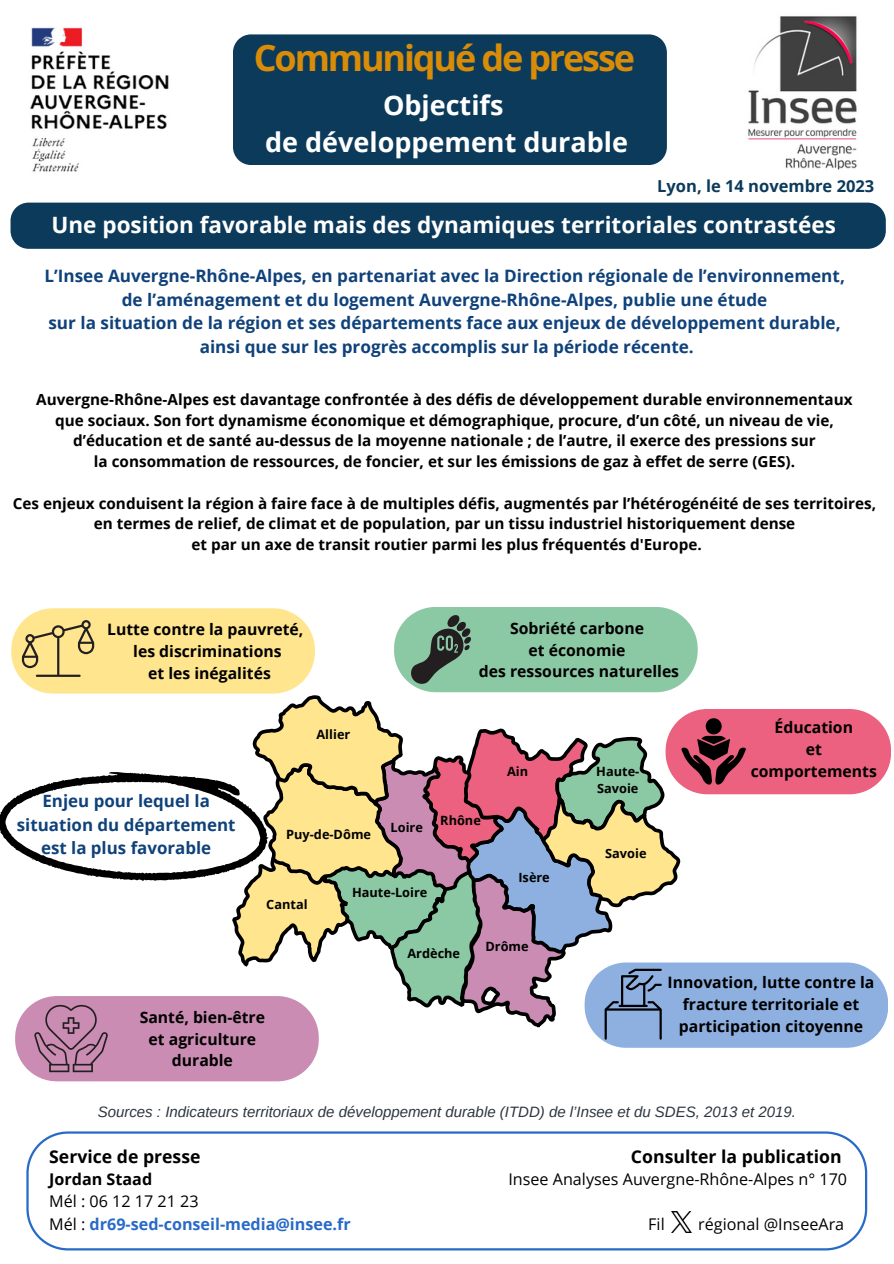
<style>
.page{position:relative;width:894px;height:1264px;background:#fff}
.page>*{position:absolute;margin:0;border:0;box-sizing:border-box;transform-origin:0 0}
.t1{font:700 36px "Open Sans";letter-spacing:-.06em;color:#d98c07}
.t2{font:700 27px "Open Sans";color:#fff}
.t3{font:700 22.5px "Open Sans";color:#fff}
.t4{font:700 17.55px "Open Sans";color:#000}
.t5{font:700 17.1px "Open Sans";color:#0f417a}
.t6{font:700 16.95px/23.7px "Open Sans";color:#0f417a;text-align:center}
.t7{font:700 16.5px "Open Sans";color:#0c3a5a}
.t8{font:16.05px "Open Sans";color:#000}
.t9{font:700 16.05px "Open Sans";color:#286ac7}
.t10{font:700 16.05px "Open Sans";color:#000}
.t11{font:700 15.75px/21.6px "Open Sans";color:#000;text-align:center}
.t12{font:700 15.3px "Open Sans";color:#000}
.t13{font:italic 15px "Arimo";color:#2d363f}
.t14{font:700 12.75px/17px "Open Sans";color:#000}
.s1{font-weight:400;color:#000}
</style>
<div class="page">
<img style="left:738px;top:5px;width:120px;height:171px;border-radius:11px">
<div style="left:11px;top:203px;width:874px;height:46px;background:#0c3a5a"></div>
<svg style="left:26px;top:1131px;width:841px;height:119px"></svg>
<div style="left:233px;top:34px;width:433px;height:131px;background:#0c3a5a"></div>
<img style="left:30px;top:27px;width:139px;height:145px">
<img style="left:671px;top:1211px;width:20px;height:21px">
<svg style="left:0;top:607px;width:890px;height:474px"></svg>
<p class="t1" style="left:254px;top:33px;width:382px">Communiqué de presse</p>
<p class="t2" style="left:383px;top:86px;width:122px">Objectifs</p>
<p class="t2" style="left:265px;top:123px;width:364px">de développement durable</p>
<p class="t7" style="left:657px;top:174px;width:218px">Lyon, le 14 novembre 2023</p>
<p class="t3" style="left:51px;top:209px;width:785px">Une position favorable mais des dynamiques territoriales contrastées</p>
<p class="t5" style="left:44px;top:264px;width:801px">L’Insee Auvergne-Rhône-Alpes, en partenariat avec la Direction régionale de l’environnement,</p>
<p class="t5" style="left:122px;top:287px;width:647px">de l’aménagement et du logement Auvergne-Rhône-Alpes, publie une étude</p>
<p class="t5" style="left:48px;top:311px;width:793px">sur la situation de la région et ses départements face aux enjeux de développement durable,</p>
<p class="t5" style="left:200px;top:335px;width:495px">ainsi que sur les progrès accomplis sur la période récente.</p>
<p class="t12" style="left:36px;top:388px;width:817px">Auvergne-Rhône-Alpes est davantage confrontée à des défis de développement durable environnementaux</p>
<p class="t12" style="left:55px;top:409px;width:780px">que sociaux. Son fort dynamisme économique et démographique, procure, d’un côté, un niveau de vie,</p>
<p class="t12" style="left:73px;top:430px;width:743px">d’éducation et de santé au-dessus de la moyenne nationale ; de l’autre, il exerce des pressions sur</p>
<p class="t12" style="left:94px;top:450px;width:702px">la consommation de ressources, de foncier, et sur les émissions de gaz à effet de serre (GES).</p>
<p class="t12" style="left:13px;top:492px;width:864px">Ces enjeux conduisent la région à faire face à de multiples défis, augmentés par l’hétérogénéité de ses territoires,</p>
<p class="t12" style="left:94px;top:513px;width:703px">en termes de relief, de climat et de population, par un tissu industriel historiquement dense</p>
<p class="t12" style="left:191px;top:533px;width:511px">et par un axe de transit routier parmi les plus fréquentés d'Europe.</p>
<p class="t11" style="left:107px;top:618px;width:198px">Lutte contre la pauvreté,</p>
<p class="t11" style="left:133px;top:640px;width:150px">les discriminations</p>
<p class="t11" style="left:148px;top:661px;width:124px">et les inégalités</p>
<p class="t11" style="left:510px;top:617px;width:135px">Sobriété carbone</p>
<p class="t11" style="left:528px;top:638px;width:98px">et économie</p>
<p class="t11" style="left:479px;top:660px;width:202px">des ressources naturelles</p>
<p class="t6" style="left:17px;top:788px;width:220px">Enjeu pour lequel la situation du département est la plus favorable</p>
<p class="t14" style="left:316px;top:725px;width:35px">Allier</p>
<p class="t14" style="left:286px;top:825px;width:86px">Puy-de-Dôme</p>
<p class="t14" style="left:390px;top:818px;width:34px">Loire</p>
<p class="t14" style="left:440px;top:811px;width:42px">Rhône</p>
<p class="t14" style="left:266px;top:895px;width:43px">Cantal</p>
<p class="t14" style="left:352px;top:883px;width:77px">Haute-Loire</p>
<p class="t14" style="left:507px;top:762px;width:23px">Ain</p>
<p class="t14" style="left:518px;top:868px;width:33px">Isère</p>
<p class="t14" style="left:596px;top:762px;width:44px">Haute-<br>Savoie</p>
<p class="t14" style="left:605px;top:844px;width:43px">Savoie</p>
<p class="t14" style="left:407px;top:944px;width:54px">Ardèche</p>
<p class="t14" style="left:485px;top:937px;width:45px">Drôme</p>
<p class="t11" style="left:774px;top:716px;width:80px">Éducation</p>
<p class="t11" style="left:805px;top:738px;width:18px">et</p>
<p class="t11" style="left:750px;top:759px;width:128px">comportements</p>
<p class="t11" style="left:140px;top:1006px;width:127px">Santé, bien-être</p>
<p class="t11" style="left:149px;top:1027px;width:109px">et agriculture</p>
<p class="t11" style="left:172px;top:1049px;width:63px">durable</p>
<p class="t11" style="left:667px;top:971px;width:208px">Innovation, lutte contre la fracture territoriale et participation citoyenne</p>
<p class="t13" style="left:98px;top:1103px;width:699px">Sources : Indicateurs territoriaux de développement durable (ITDD) de l’Insee et du SDES, 2013 et 2019.</p>
<p class="t4" style="left:49px;top:1144px;width:153px">Service de presse</p>
<p class="t4" style="left:630px;top:1144px;width:212px">Consulter la publication</p>
<p class="t10" style="left:49px;top:1167px;width:104px">Jordan Staad</p>
<p class="t8" style="left:508px;top:1167px;width:340px">Insee Analyses Auvergne-Rhône-Alpes n° 170</p>
<p class="t8" style="left:49px;top:1189px;width:151px">Mél : 06 12 17 21 23</p>
<p class="t9" style="left:49px;top:1212px;width:303px"><span class="s1">Mél :</span> dr69-sed-conseil-media@insee.fr</p>
<p class="t8" style="left:648px;top:1212px;width:18px">Fil</p>
<p class="t8" style="left:698px;top:1212px;width:147px">régional @InseeAra</p>
</div>
